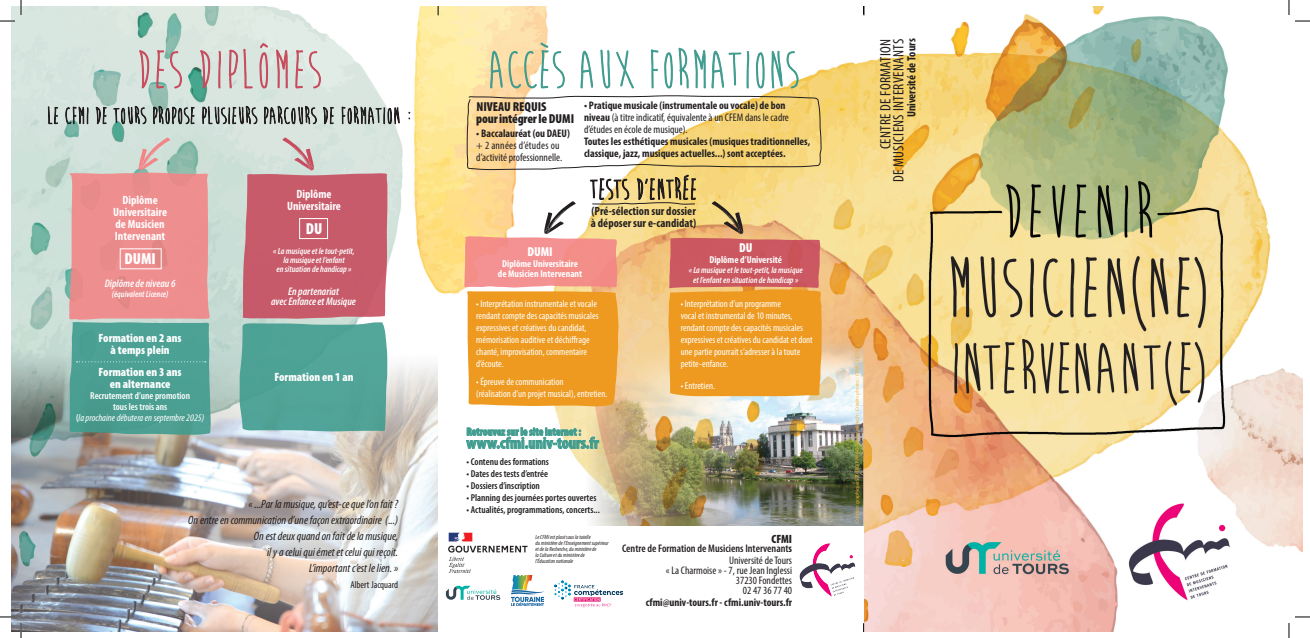
<style>
.page{position:relative;width:1310px;height:638px;background:#fff}
.page>*{position:absolute;margin:0;border:0;box-sizing:border-box;transform-origin:0 0}
.t1{font:700 condensed 16px "Myriad Pro";color:#409c8f}
.t2{font:900 condensed 16px "Myriad Pro";color:#fff}
.t3{font:condensed 15px/13px "Myriad Pro";letter-spacing:.02em;color:#231f20;text-align:right}
.t4{font:900 condensed 13px/12px "Myriad Pro";letter-spacing:-.005em;color:#231f20}
.t5{font:900 condensed 13px "Myriad Pro";color:#fff}
.t6{font:italic condensed 12px/16px "Myriad Pro";color:#231f20;text-align:right}
.t7{font:900 condensed 12px/12px "Myriad Pro";color:#fff;text-align:center}
.t8{font:700 condensed 12px/12px "Myriad Pro";color:#231f20}
.t9{font:700 condensed 12px/12px "Myriad Pro";color:#fff;text-align:center}
.t10{font:900 condensed 12px "Myriad Pro";color:#231f20}
.t11{font:condensed 11px/12px "Myriad Pro";color:#231f20}
.t12{font:700 condensed 11px/12px "Myriad Pro";color:#231f20}
.t13{font:600 condensed 11px/12px "Myriad Pro";color:#231f20;text-align:right}
.t14{font:italic 600 condensed 11px/10px "Myriad Pro";color:#fff;text-align:center}
.t15{font:700 condensed 11px "Myriad Pro";color:#409c8f}
.t16{font:condensed 10px/12px "Myriad Pro";color:#fff}
.t17{font:600 condensed 10px "Myriad Pro";color:#231f20}
.t18{font:600 condensed 10px/11px "Myriad Pro";color:#fff;text-align:center}
.t19{font:700 condensed 10px/10px "Myriad Pro";color:#fff;text-align:center}
.t20{font:condensed 10px "Myriad Pro";color:#231f20}
.t21{font:italic 600 condensed 9px/9px "Myriad Pro";color:#fff;text-align:center}
.t22{font:italic condensed 6px/6px "Myriad Pro";color:#231f20}
.t23{font:5px "Myriad Pro";letter-spacing:.01em;color:#f1b230}
.s1{font-weight:400;font-style:italic}
.s2{font-weight:700}
.s3{font-weight:400}
</style>
<div class="page">
<img style="left:12px;top:7px;width:1290px;height:623px">
<svg style="left:489px;top:42px;width:76px;height:47px"></svg>
<svg style="left:580px;top:50px;width:13px;height:39px"></svg>
<svg style="left:599px;top:49px;width:35px;height:40px"></svg>
<svg style="left:650px;top:47px;width:99px;height:42px"></svg>
<svg style="left:755px;top:50px;width:44px;height:39px"></svg>
<div style="left:438px;top:526px;width:425px;height:104px;background:#fff"></div>
<img style="left:799px;top:543px;width:57px;height:54px">
<svg style="left:466px;top:427px;width:133px;height:22px"></svg>
<svg style="left:48px;top:91px;width:10px;height:33px"></svg>
<svg style="left:65px;top:106px;width:23px;height:18px"></svg>
<svg style="left:96px;top:107px;width:11px;height:17px"></svg>
<svg style="left:113px;top:42px;width:221px;height:82px;background:#c2c7c3"></svg>
<svg style="left:341px;top:104px;width:58px;height:20px"></svg>
<svg style="left:408px;top:112px;width:2px;height:7px"></svg>
<img style="left:448px;top:532px;width:80px;height:41px">
<svg style="left:446px;top:585px;width:54px;height:14px"></svg>
<svg style="left:69px;top:137px;width:142px;height:297px;background:#aba09a"></svg>
<svg style="left:239px;top:137px;width:148px;height:294px;background:#9f8c8e"></svg>
<div style="left:299px;top:218px;width:29px;height:21px;border:1px solid #fff"></div>
<img style="left:511px;top:575px;width:32px;height:29px">
<img style="left:554px;top:580px;width:68px;height:28px">
<div style="left:120px;top:248px;width:41px;height:21px;border:1px solid #fff"></div>
<svg style="left:464px;top:95px;width:358px;height:312px"></svg>
<svg style="left:0;top:0;width:22px;height:22px"></svg>
<svg style="left:0;top:616px;width:22px;height:21px"></svg>
<svg style="left:1287px;top:0;width:22px;height:22px"></svg>
<svg style="left:1287px;top:616px;width:22px;height:21px"></svg>
<p class="t9" style="left:113px;top:194px;width:55px">Diplôme<br>Universitaire de Musicien<br>Intervenant</p>
<h1 class="t2" style="left:124px;top:248px;width:33px">DUMI</h1>
<p class="t14" style="left:105px;top:277px;width:72px">Diplôme de niveau 6</p>
<p class="t21" style="left:112px;top:289px;width:58px">(équivalent Licence)</p>
<p class="t7" style="left:99px;top:331px;width:85px">Formation en 2 ans à temps plein</p>
<p class="t7" style="left:99px;top:365px;width:85px">Formation en 3 ans en alternance</p>
<p class="t18" style="left:76px;top:390px;width:130px">Recrutement d’une promotion<br>tous les trois ans<br>(<span class="s1">la prochaine débutera en septembre 2025)</span></p>
<p class="t9" style="left:287px;top:188px;width:55px">Diplôme<br>Universitaire</p>
<h1 class="t2" style="left:306px;top:219px;width:18px">DU</h1>
<p class="t21" style="left:273px;top:246px;width:83px">« La musique et le tout-petit, la musique et l’enfant<br>en situation de handicap »</p>
<p class="t14" style="left:271px;top:286px;width:86px">En partenariat<br>avec Enfance et Musique</p>
<p class="t7" style="left:274px;top:370px;width:80px">Formation en 1 an</p>
<p class="t6" style="left:188px;top:495px;width:211px">« ...Par la musique, qu’est-ce que l’on fait ?<br>On entre en communication d’une façon extraordinaire (...)<br>On est deux quand on fait de la musique,<br>il y a celui qui émet et celui qui reçoit.<br>L’important c’est le lien. »</p>
<p class="t20" style="left:350px;top:578px;width:49px">Albert Jacquard</p>
<h3 class="t4" style="left:476px;top:100px;width:99px">NIVEAU REQUIS<br>pour intégrer le DUMI</h3>
<p class="t12" style="left:476px;top:127px;width:95px">• Baccalauréat (ou DAEU)</p>
<p class="t11" style="left:476px;top:139px;width:87px">+ 2 années d’études ou d’activité professionnelle.</p>
<p class="t11" style="left:584px;top:99px;width:206px"><span class="s2">• Pratique musicale (instrumentale ou vocale) de bon niveau</span> (à titre indicatif, équivalente à un CFEM dans le cadre d’études en école de musique).</p>
<p class="t12" style="left:584px;top:135px;width:228px">Toutes les esthétiques musicales (musiques traditionnelles, classique, jazz, musiques actuelles...) sont acceptées.</p>
<p class="t8" style="left:591px;top:205px;width:107px">(Pré-sélection sur dossier à déposer sur e-candidat)</p>
<h3 class="t5" style="left:527px;top:243px;width:27px">DUMI</h3>
<p class="t19" style="left:498px;top:259px;width:86px">Diplôme Universitaire de Musicien Intervenant</p>
<p class="t16" style="left:476px;top:297px;width:124px">• Interprétation instrumentale et vocale rendant compte des capacités musicales expressives et créatives du candidat, mémorisation auditive et déchiffrage chanté, improvisation, commentaire d’écoute.</p>
<p class="t16" style="left:476px;top:375px;width:133px">• Épreuve de communication<br>(réalisation d’un projet musical), entretien.</p>
<p class="t15" style="left:466px;top:424px;width:116px">Retrouvez sur le site internet :</p>
<h1 class="t1" style="left:466px;top:433px;width:134px">www.cfmi.univ-tours.fr</h1>
<p class="t17" style="left:466px;top:455px;width:84px">• Contenu des formations</p>
<p class="t17" style="left:466px;top:467px;width:83px">• Dates des tests d’entrée</p>
<p class="t17" style="left:466px;top:479px;width:75px">• Dossiers d’inscription</p>
<p class="t17" style="left:466px;top:491px;width:131px">• Planning des journées portes ouvertes</p>
<p class="t17" style="left:466px;top:503px;width:135px">• Actualités, programmations, concerts...</p>
<p class="t22" style="left:535px;top:533px;width:75px">Le CFMI est placé sous la tutelle<br>du ministère de l’Enseignement supérieur et de la Recherche, du ministère de<br>la Culture et du ministère de<br>l’Éducation nationale</p>
<h3 class="t5" style="left:739px;top:239px;width:15px">DU</h3>
<p class="t19" style="left:709px;top:254px;width:74px">Diplôme d’Université</p>
<p class="t21" style="left:688px;top:265px;width:116px;line-height:10px">« La musique et le tout-petit, la musique et l’enfant en situation de handicap »</p>
<p class="t16" style="left:680px;top:297px;width:133px">• Interprétation d’un programme<br>vocal et instrumental de 10 minutes, rendant compte des capacités musicales expressives et créatives du candidat et dont une partie pourrait s’adresser à la toute petite-enfance.</p>
<p class="t16" style="left:680px;top:379px;width:36px">• Entretien.</p>
<p class="t10" style="left:771px;top:530px;width:22px">CFMI</p>
<p class="t13" style="left:622px;top:541px;width:171px">Centre de Formation de Musiciens Intervenant<span class="s2">s<br></span><span class="s3">Université de Tours</span></p>
<p class="t11" style="left:665px;top:564px;width:128px;line-height:10px;text-align:right">« La Charmoise » - 7, rue Jean Inglessi<br>37230 Fondettes<br>02 47 36 77 40</p>
<p class="t12" style="left:645px;top:595px;width:148px">cfmi@univ-tours.fr - cfmi.univ-tours.fr</p>
<h2 class="t3" style="left:878px;top:182px;width:145px;rotate:-90deg">CENTRE DE FORMATION<br>DE MUSICIENS INTERVENANTS</h2>
<p class="t8" style="left:905px;top:117px;width:80px;rotate:-90deg">Université de Tours</p>
<p class="t23" style="left:853px;top:522px;width:180px;rotate:-90deg">Création graphique STUDIO KAKAO / www.kakao.fr - Crédits photos : CFMI - 12/2023</p>
</div>
